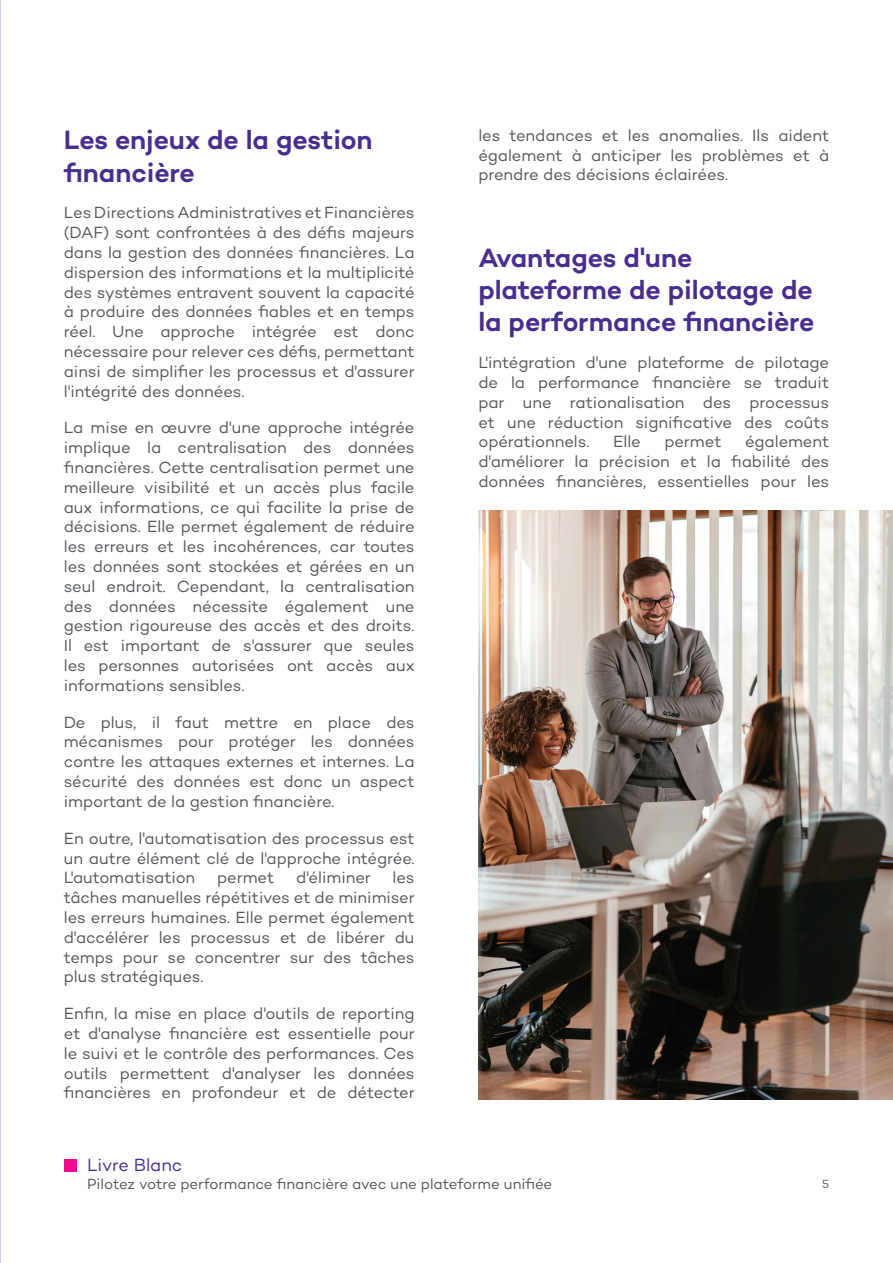
<style>
.page{position:relative;width:893px;height:1263px;background:#fff}
.page>*{position:absolute;margin:0;border:0;box-sizing:border-box;transform-origin:0 0}
.t1{font:600 27px/32.4px "Campton";letter-spacing:-.005em;color:#482d8e}
.t2{font:18px "Campton";letter-spacing:-.005em;color:#482d8e}
.t3{font:16.5px/19.8px "Campton";letter-spacing:-.005em;color:#51565b;text-align:justify}
.t4{font:15px "Campton";letter-spacing:-.005em;color:#51565b}
.t5{font:12px "Campton";color:#51565b}
</style>
<div class="page">
<div style="left:64px;top:1159px;width:13px;height:12px;background:#ed0c8e"></div>
<img style="left:478px;top:510px;width:415px;height:589px">
<h1 class="t1" style="left:64px;top:123px;width:310px">Les enjeux de la gestion financière</h1>
<p class="t3" style="left:64px;top:203px;width:352px">Les Directions Administratives et Financières (DAF) sont confrontées à des défis majeurs dans la gestion des données financières. La dispersion des informations et la multiplicité des systèmes entravent souvent la capacité à produire des données fiables et en temps réel. Une approche intégrée est donc nécessaire pour relever ces défis, permettant ainsi de simplifier les processus et d'assurer l'intégrité des données.</p>
<p class="t3" style="left:64px;top:418px;width:352px">La mise en œuvre d'une approche intégrée implique la centralisation des données financières. Cette centralisation permet une meilleure visibilité et un accès plus facile aux informations, ce qui facilite la prise de décisions. Elle permet également de réduire les erreurs et les incohérences, car toutes les données sont stockées et gérées en un seul endroit. Cependant, la centralisation des données nécessite également une gestion rigoureuse des accès et des droits.<br>Il est important de s'assurer que seules les personnes autorisées ont accès aux informations sensibles.</p>
<p class="t3" style="left:64px;top:712px;width:352px">De plus, il faut mettre en place des mécanismes pour protéger les données contre les attaques externes et internes. La sécurité des données est donc un aspect important de la gestion financière.</p>
<p class="t3" style="left:64px;top:828px;width:352px">En outre, l'automatisation des processus est un autre élément clé de l'approche intégrée.<br>L'automatisation</p>
<p class="t3" style="left:64px;top:867px;width:352px;text-indent:329px">les tâches manuelles répétitives et de minimiser les erreurs humaines. Elle permet également d'accélérer les processus et de libérer du temps pour se concentrer sur des tâches plus stratégiques.</p>
<p class="t3" style="left:64px;top:1003px;width:352px">Enfin, la mise en place d'outils de reporting et d'analyse financière est essentielle pour le suivi et le contrôle des performances. Ces outils permettent d'analyser les données financières en profondeur et de détecter</p>
<p class="t3" style="left:217px;top:867px;width:59px">permet</p>
<p class="t3" style="left:296px;top:867px;width:76px">d'éliminer</p>
<p class="t3" style="left:478px;top:125px;width:352px">les tendances et les anomalies. Ils aident également à anticiper les problèmes et à prendre des décisions éclairées.</p>
<h1 class="t1" style="left:478px;top:241px;width:338px">Avantages d'une plateforme de pilotage de la performance financière</h1>
<p class="t3" style="left:478px;top:352px;width:352px">L'intégration d'une plateforme de pilotage de la performance financière se traduit par une rationalisation des processus et une réduction significative des coûts opérationnels.</p>
<p class="t3" style="left:478px;top:432px;width:352px;text-indent:267px">également d'améliorer la précision et la fiabilité des données financières, essentielles pour les</p>
<p class="t3" style="left:613px;top:432px;width:29px">Elle</p>
<p class="t3" style="left:664px;top:432px;width:59px">permet</p>
<p class="t2" style="left:87px;top:1154px;width:97px">Livre Blanc</p>
<p class="t4" style="left:87px;top:1174px;width:467px">Pilotez votre performance financière avec une plateforme unifiée</p>
<p class="t5" style="left:822px;top:1176px;width:9px">5</p>
</div>
